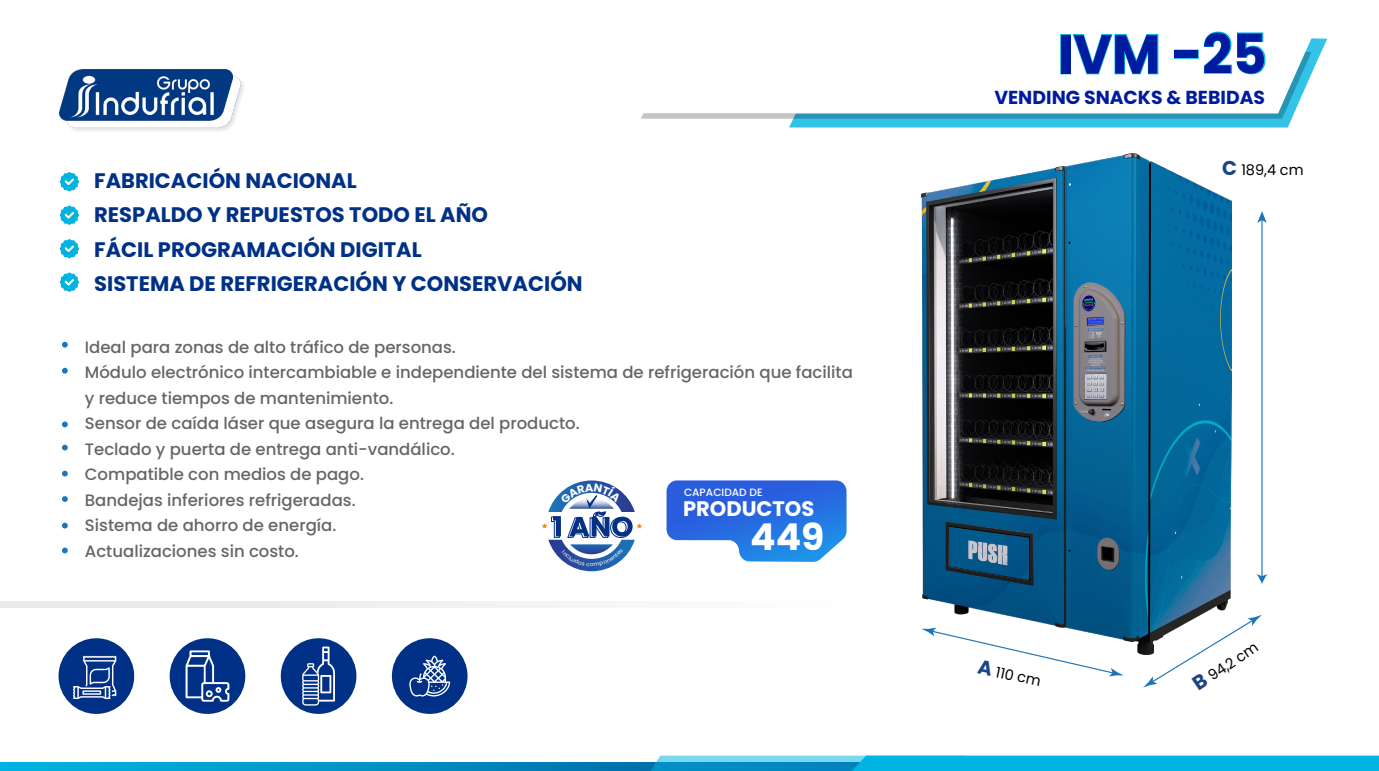
<style>
.page{position:relative;width:1379px;height:771px;background:#fff}
.page>*{position:absolute;margin:0;border:0;box-sizing:border-box;transform-origin:0 0}
.t1{font:700 54.75px "Poppins";color:#001b9f}
.t2{font:700 36.9px "Poppins";color:#fff}
.t3{font:700 21px/34.5px "Poppins";color:#003186}
.t4{font:700 21px "Poppins";color:#fff}
.t5{font:700 18.75px "Poppins";color:#001b9f}
.t6{font:500 16.5px/25.5px "Poppins";color:#656764}
.t7{font:14.7px "Poppins";color:#000}
.t8{font:500 10.65px "Poppins";color:#fff}
.t9{font:5.4px "Poppins";color:#fff;scale:1.06 1}
.s1{font-weight:700;font-size:19.95px;color:#194681}
</style>
<div class="page">
<svg style="left:641px;top:113px;width:148px;height:6px"></svg>
<svg style="left:789px;top:38px;width:538px;height:89px"></svg>
<svg style="left:0;top:762px;width:650px;height:8px;background:#0094c7"></svg>
<svg style="left:650px;top:755px;width:728px;height:15px;background:#1ab5e0"></svg>
<div style="left:0;top:601px;width:852px;height:6px;background:#f0f0f0"></div>
<svg style="left:666px;top:480px;width:180px;height:81px;background:#4581e5"></svg>
<svg style="left:1071px;top:34px;width:87px;height:41px"></svg>
<div style="left:1173px;top:50px;width:25px;height:9px;border:1px solid #00b4e3"></div>
<svg style="left:1186px;top:31px;width:79px;height:49px"></svg>
<img style="left:921px;top:154px;width:310px;height:500px">
<svg style="left:1142px;top:614px;width:119px;height:73px"></svg>
<svg style="left:921px;top:627px;width:202px;height:49px"></svg>
<hr style="left:1261px;top:219px;width:1px;height:357px;background:#1b75bb">
<svg style="left:1257px;top:211px;width:9px;height:12px"></svg>
<svg style="left:1256px;top:573px;width:11px;height:10px"></svg>
<svg style="left:59px;top:172px;width:20px;height:19px"></svg>
<svg style="left:59px;top:205px;width:20px;height:20px"></svg>
<svg style="left:59px;top:239px;width:20px;height:19px"></svg>
<svg style="left:59px;top:272px;width:20px;height:20px"></svg>
<svg style="left:62px;top:341px;width:6px;height:6px"></svg>
<svg style="left:62px;top:444px;width:6px;height:6px"></svg>
<svg style="left:62px;top:547px;width:6px;height:6px"></svg>
<svg style="left:62px;top:496px;width:6px;height:5px"></svg>
<svg style="left:62px;top:522px;width:6px;height:6px"></svg>
<svg style="left:62px;top:470px;width:6px;height:6px"></svg>
<svg style="left:62px;top:367px;width:6px;height:6px"></svg>
<svg style="left:62px;top:421px;width:6px;height:6px"></svg>
<div style="left:59px;top:638px;width:75px;height:75px;background:#003186;border-radius:50%"></div>
<svg style="left:73px;top:655px;width:43px;height:43px"></svg>
<svg style="left:82px;top:690px;width:19px;height:4px"></svg>
<img style="left:60px;top:69px;width:184px;height:62px">
<div style="left:170px;top:638px;width:75px;height:75px;background:#003186;border-radius:50%"></div>
<svg style="left:185px;top:650px;width:44px;height:51px"></svg>
<div style="left:281px;top:638px;width:75px;height:75px;background:#003186;border-radius:50%"></div>
<svg style="left:302px;top:646px;width:33px;height:59px"></svg>
<div style="left:392px;top:638px;width:75px;height:75px;background:#003186;border-radius:50%"></div>
<svg style="left:409px;top:655px;width:41px;height:41px"></svg>
<svg style="left:542px;top:480px;width:100px;height:91px"></svg>
<p class="t3" style="left:94px;top:163px;width:490px">FABRICACIÓN NACIONAL<br>RESPALDO Y REPUESTOS TODO EL AÑO<br>FÁCIL PROGRAMACIÓN DIGITAL<br>SISTEMA DE REFRIGERACIÓN Y CONSERVACIÓN</p>
<p class="t6" style="left:85px;top:334px;width:769px">Ideal para zonas de alto tráfico de personas.<br>Módulo electrónico intercambiable e independiente del sistema de refrigeración que facilita y reduce tiempos de mantenimiento.<br>Sensor de caída láser que asegura la entrega del producto.<br>Teclado y puerta de entrega anti-vandálico.<br>Compatible con medios de pago.<br>Bandejas inferiores refrigeradas.<br>Sistema de ahorro de energía.<br>Actualizaciones sin costo.</p>
<p class="t8" style="left:684px;top:485px;width:80px">CAPACIDAD DE</p>
<p class="t4" style="left:683px;top:496px;width:133px">PRODUCTOS</p>
<h2 class="t2" style="left:750px;top:515px;width:76px">449</h2>
<p class="t9" style="left:589px;top:561px;width:5px">o</p>
<h1 class="t1" style="left:1057px;top:23px;width:210px">IVM -25</h1>
<p class="t5" style="left:994px;top:86px;width:272px">VENDING SNACKS &amp; BEBIDAS</p>
<p class="t7" style="left:1221px;top:161px;width:83px"><span class="s1">C</span> 189,4 cm</p>
<p class="t7" style="left:979px;top:659px;width:66px;rotate:12deg"><span class="s1">A</span> 110 cm</p>
<p class="t7" style="left:1190px;top:679px;width:75px;rotate:-34deg"><span class="s1">B</span> 94,2 cm</p>
</div>
